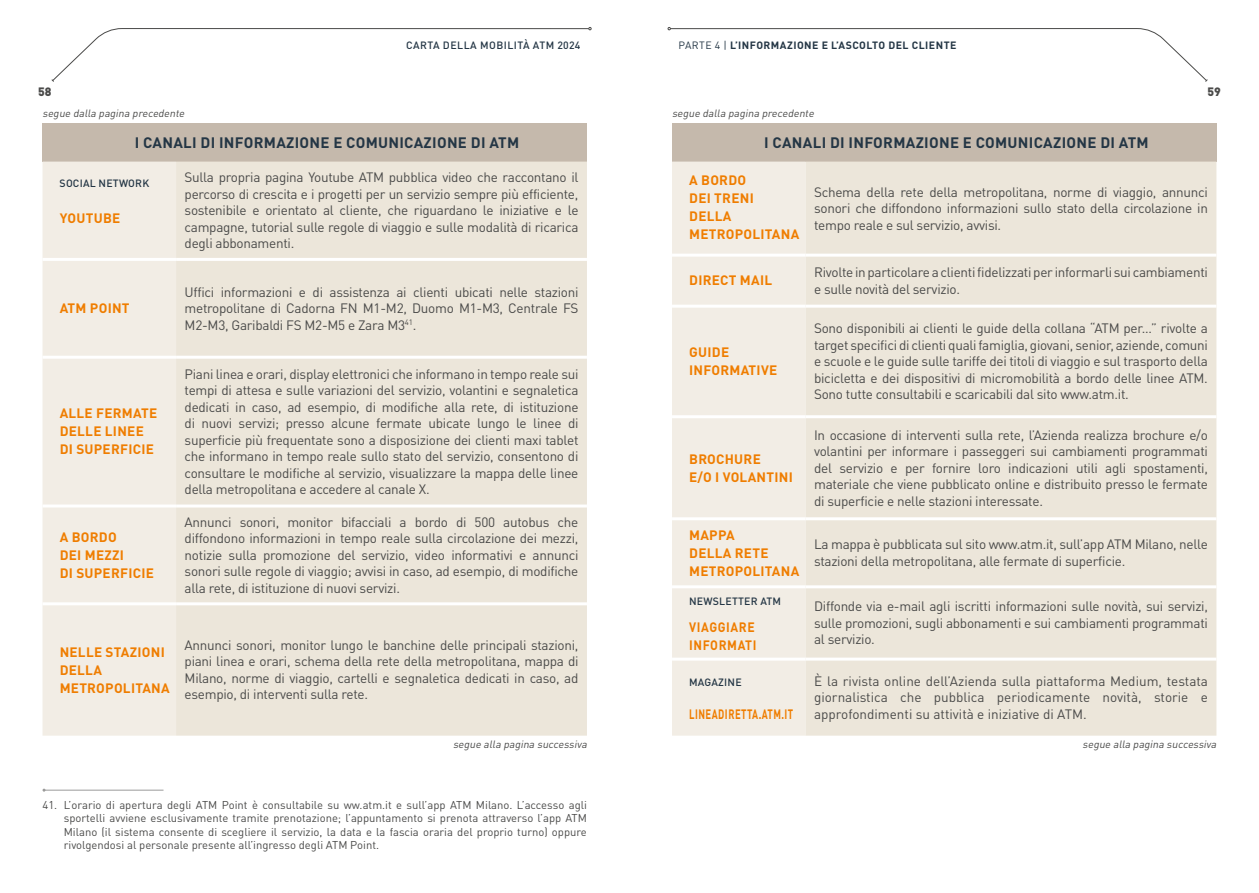
<style>
.page{position:relative;width:1259px;height:893px;background:#fff}
.page>*{position:absolute;margin:0;border:0;box-sizing:border-box;transform-origin:0 0}
.t1{font:700 15px "DIN Pro";letter-spacing:.02em;color:#243645}
.t2{font:13.5px/16.5px "DIN Pro";letter-spacing:-.02em;color:#4a4a49;text-align:justify}
.t3{font:700 13.5px/18px "DIN Pro";letter-spacing:.02em;color:#ef7d00}
.t4{font:700 13.5px "DIN Pro";letter-spacing:.05em;color:#ef7d00;scale:.7 1}
.t5{font:700 13.5px/18px "DIN Pro";letter-spacing:.05em;color:#ef7d00;scale:.9 1}
.t6{font:900 12px "DIN Pro";color:#4a4a49}
.t7{font:11.25px/13.5px "DIN Pro";color:#4a4a49;text-align:justify}
.t8{font:italic 10.5px "DIN Pro";color:#4a4a49}
.t9{font:700 10.5px "DIN Pro";letter-spacing:.045em;color:#243645}
.t10{font:500 10.5px "DIN Pro";letter-spacing:.02em;color:#243645}
.t11{font:500 10.5px "DIN Pro";letter-spacing:.045em;color:#243645}
.s1{font-weight:400}
</style>
<div class="page">
<hr style="left:44px;top:790px;width:119px;height:1px;background:#9b9b9a">
<div style="left:43px;top:123px;width:544px;height:39px;background:#c5b9ac"></div>
<div style="left:43px;top:162px;width:133px;height:574px;background:#f2ede5"></div>
<div style="left:176px;top:162px;width:411px;height:574px;background:#ece6da"></div>
<hr style="left:43px;top:258px;width:133px;height:3px;background:#fff">
<hr style="left:176px;top:258px;width:411px;height:3px;background:#fff">
<hr style="left:43px;top:356px;width:133px;height:3px;background:#fff">
<hr style="left:176px;top:356px;width:411px;height:3px;background:#fff">
<hr style="left:43px;top:504px;width:133px;height:3px;background:#fff">
<hr style="left:176px;top:504px;width:411px;height:3px;background:#fff">
<hr style="left:43px;top:602px;width:133px;height:3px;background:#fff">
<hr style="left:176px;top:602px;width:411px;height:3px;background:#fff">
<div style="left:672px;top:123px;width:544px;height:39px;background:#c5b9ac"></div>
<div style="left:672px;top:162px;width:133px;height:574px;background:#f2ede5"></div>
<div style="left:805px;top:162px;width:411px;height:574px;background:#ece6da"></div>
<hr style="left:672px;top:254px;width:133px;height:3px;background:#fff">
<hr style="left:805px;top:254px;width:411px;height:3px;background:#fff">
<hr style="left:672px;top:305px;width:133px;height:3px;background:#fff">
<hr style="left:805px;top:305px;width:411px;height:3px;background:#fff">
<hr style="left:672px;top:415px;width:133px;height:3px;background:#fff">
<hr style="left:805px;top:415px;width:411px;height:3px;background:#fff">
<hr style="left:672px;top:517px;width:133px;height:3px;background:#fff">
<hr style="left:805px;top:517px;width:411px;height:3px;background:#fff">
<hr style="left:672px;top:585px;width:133px;height:3px;background:#fff">
<hr style="left:805px;top:585px;width:411px;height:3px;background:#fff">
<hr style="left:672px;top:658px;width:133px;height:3px;background:#fff">
<hr style="left:805px;top:658px;width:411px;height:3px;background:#fff">
<svg style="left:668px;top:27px;width:540px;height:55px"></svg>
<svg style="left:51px;top:27px;width:540px;height:55px"></svg>
<p class="t11" style="left:406px;top:37px;width:176px">CARTA DELLA MOBILITÀ ATM 2024</p>
<p class="t9" style="left:678px;top:37px;width:279px"><span class="s1">PARTE 4 |</span> L’INFORMAZIONE E L’ASCOLTO DEL CLIENTE</p>
<p class="t6" style="left:38px;top:81px;width:15px">58</p>
<p class="t6" style="left:1207px;top:81px;width:15px">59</p>
<p class="t8" style="left:43px;top:105px;width:146px">segue dalla pagina precedente</p>
<p class="t8" style="left:672px;top:105px;width:146px">segue dalla pagina precedente</p>
<p class="t1" style="left:135px;top:130px;width:386px">I CANALI DI INFORMAZIONE E COMUNICAZIONE DI ATM</p>
<p class="t10" style="left:60px;top:175px;width:91px">SOCIAL NETWORK</p>
<p class="t3" style="left:60px;top:208px;width:62px">YOUTUBE</p>
<p class="t2" style="left:185px;top:168px;width:395px">Sulla propria pagina Youtube ATM pubblica video che raccontano il percorso di crescita e i progetti per un servizio sempre più efficiente, sostenibile e orientato al cliente, che riguardano le iniziative e le campagne, tutorial sulle regole di viaggio e sulle modalità di ricarica degli abbonamenti.</p>
<p class="t3" style="left:60px;top:298px;width:71px">ATM POINT</p>
<p class="t3" style="left:60px;top:403px;width:99px">ALLE FERMATE<br>DELLE LINEE<br>DI SUPERFICIE</p>
<p class="t3" style="left:60px;top:526px;width:96px">A BORDO<br>DEI MEZZI<br>DI SUPERFICIE</p>
<p class="t2" style="left:185px;top:282px;width:395px">Uffici informazioni e di assistenza ai clienti ubicati nelle stazioni metropolitane di Cadorna FN M1-M2, Duomo M1-M3, Centrale FS M2-M3, Garibaldi FS M2-M5 e Zara M3<sup>41</sup>.</p>
<p class="t2" style="left:185px;top:364px;width:395px">Piani linea e orari, display elettronici che informano in tempo reale sui tempi di attesa e sulle variazioni del servizio, volantini e segnaletica dedicati in caso, ad esempio, di modifiche alla rete, di istituzione di nuovi servizi; presso alcune fermate ubicate lungo le linee di superficie più frequentate sono a disposizione dei clienti maxi tablet che informano in tempo reale sullo stato del servizio, consentono di consultare le modifiche al servizio, visualizzare la mappa delle linee della metropolitana e accedere al canale X.</p>
<p class="t2" style="left:185px;top:512px;width:395px">Annunci sonori, monitor bifacciali a bordo di 500 autobus che diffondono informazioni in tempo reale sulla circolazione dei mezzi, notizie sulla promozione del servizio, video informativi e annunci sonori sulle regole di viaggio; avvisi in caso, ad esempio, di modifiche alla rete, di istituzione di nuovi servizi.</p>
<p class="t3" style="left:60px;top:642px;width:112px">NELLE STAZIONI<br>DELLA<br>METROPOLITANA</p>
<p class="t2" style="left:185px;top:635px;width:395px">Annunci sonori, monitor lungo le banchine delle principali stazioni, piani linea e orari, schema della rete della metropolitana, mappa di Milano, norme di viaggio, cartelli e segnaletica dedicati in caso, ad esempio, di interventi sulla rete.</p>
<p class="t1" style="left:764px;top:130px;width:386px">I CANALI DI INFORMAZIONE E COMUNICAZIONE DI ATM</p>
<p class="t3" style="left:689px;top:170px;width:112px">A BORDO<br>DEI TRENI<br>DELLA<br>METROPOLITANA</p>
<p class="t2" style="left:814px;top:182px;width:395px">Schema della rete della metropolitana, norme di viaggio, annunci sonori che diffondono informazioni sullo stato della circolazione in tempo reale e sul servizio, avvisi.</p>
<p class="t3" style="left:689px;top:270px;width:84px">DIRECT MAIL</p>
<p class="t2" style="left:814px;top:263px;width:395px">Rivolte in particolare a clienti fidelizzati per informarli sui cambiamenti e sulle novità del servizio.</p>
<p class="t3" style="left:689px;top:342px;width:90px">GUIDE<br>INFORMATIVE</p>
<p class="t3" style="left:689px;top:448px;width:105px">BROCHURE<br>E/O I VOLANTINI</p>
<p class="t2" style="left:814px;top:319px;width:395px">Sono disponibili ai clienti le guide della collana “ATM per…” rivolte a target specifici di clienti quali famiglia, giovani, senior, aziende, comuni e scuole e le guide sulle tariffe dei titoli di viaggio e sul trasporto della bicicletta e dei dispositivi di micromobilità a bordo delle linee ATM.<br>Sono tutte consultabili e scaricabili dal sito www.atm.it.</p>
<p class="t2" style="left:814px;top:425px;width:395px">In occasione di interventi sulla rete, l’Azienda realizza brochure e/o volantini per informare i passeggeri sui cambiamenti programmati del servizio e per fornire loro indicazioni utili agli spostamenti, materiale che viene pubblicato online e distribuito presso le fermate di superficie e nelle stazioni interessate.</p>
<p class="t3" style="left:689px;top:524px;width:112px">MAPPA<br>DELLA RETE<br>METROPOLITANA</p>
<p class="t2" style="left:814px;top:535px;width:395px">La mappa è pubblicata sul sito www.atm.it, sull’app ATM Milano, nelle stazioni della metropolitana, alle fermate di superficie.</p>
<p class="t10" style="left:689px;top:592px;width:93px">NEWSLETTER ATM</p>
<p class="t5" style="left:689px;top:616px;width:76px">VIAGGIARE<br>INFORMATI</p>
<p class="t2" style="left:814px;top:597px;width:395px">Diffonde via e-mail agli iscritti informazioni sulle novità, sui servizi, sulle promozioni, sugli abbonamenti e sui cambiamenti programmati al servizio.</p>
<p class="t10" style="left:689px;top:674px;width:54px">MAGAZINE</p>
<p class="t4" style="left:689px;top:703px;width:150px">LINEADIRETTA.ATM.IT</p>
<p class="t2" style="left:814px;top:671px;width:395px">È la rivista online dell’Azienda sulla piattaforma Medium, testata giornalistica che pubblica periodicamente novità, storie e approfondimenti su attività e iniziative di ATM.</p>
<p class="t8" style="left:453px;top:736px;width:138px">segue alla pagina successiva</p>
<p class="t8" style="left:1082px;top:736px;width:138px">segue alla pagina successiva</p>
<p class="t7" style="left:64px;top:797px;width:525px;text-indent:-21px">41. L’orario di apertura degli ATM Point è consultabile su ww.atm.it e sull’app ATM Milano. L’accesso agli sportelli avviene esclusivamente tramite prenotazione; l’appuntamento si prenota attraverso l’app ATM Milano (il sistema consente di scegliere il servizio, la data e la fascia oraria del proprio turno) oppure rivolgendosi al personale presente all’ingresso degli ATM Point.</p>
</div>
